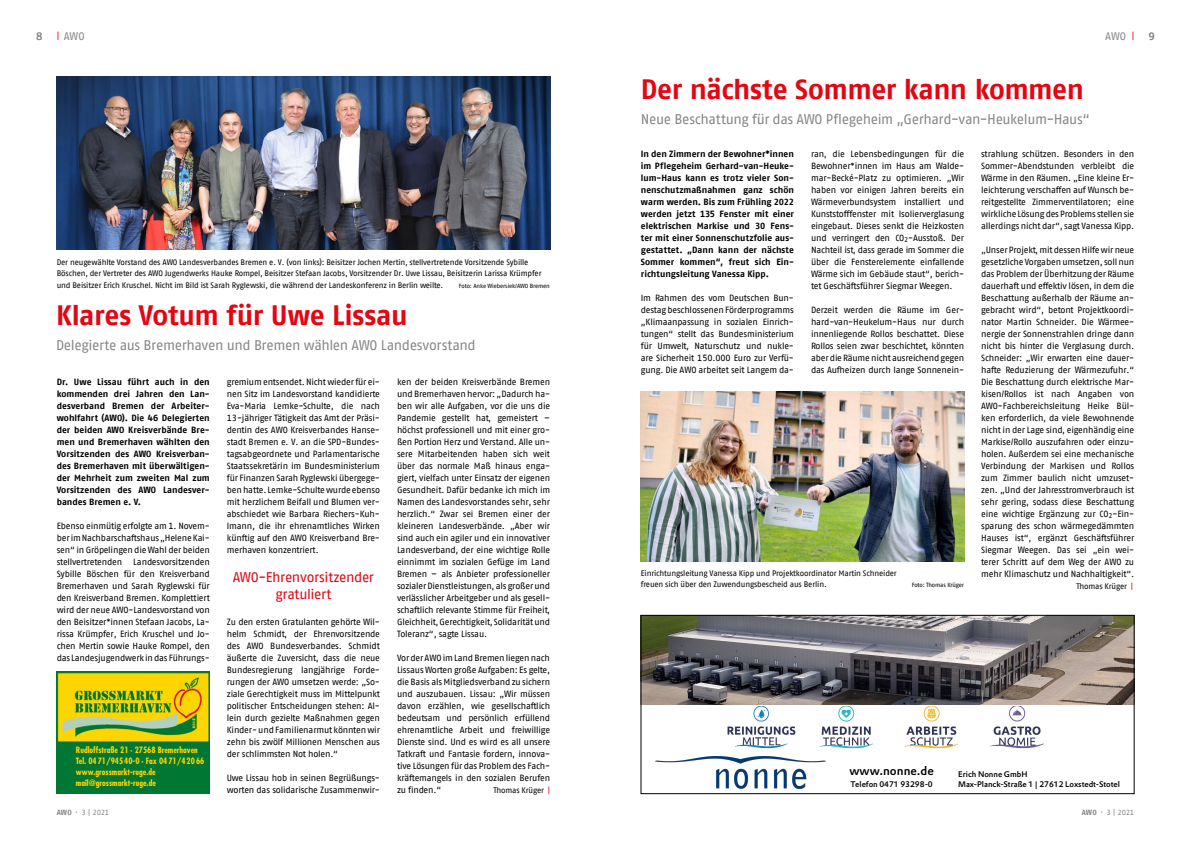
<style>
.page{position:relative;width:1191px;height:842px;background:#fff}
.page>*{position:absolute;margin:0;border:0;box-sizing:border-box;transform-origin:0 0}
.t1{font:700 28px "AWO Fago Office";letter-spacing:-.015em;color:#e30613}
.t2{font:14px "AWO Fago Office";letter-spacing:-.03em;color:#878787}
.t3{font:14px/17px "AWO Fago Office";letter-spacing:-.025em;color:#e30613;text-align:center}
.t4{font:12px "DTL Prokyon T Medium";color:#000}
.t5{font:11px "AWO Fago Office";color:#878787}
.t6{font:700 11px "AWO Fago Office";color:#878787}
.t7{font:9px/12px "AWO Fago Office";letter-spacing:-.015em;color:#000;text-align:justify}
.t8{font:700 9px/12px "AWO Fago Office";color:#000;text-align:justify}
.t9{font:700 condensed 8.5px/11px "Futura";color:#ffd500}
.t10{font:8px/11px "AWO Fago Office";letter-spacing:-.015em;color:#000}
.t11{font:8px/9.6px "DTL Prokyon T Medium";color:#000}
.t12{font:7.5px "AWO Fago Office";letter-spacing:-.03em;color:#878787}
.t13{font:6px "AWO Fago Office";letter-spacing:-.02em;color:#000}
.s1{font-size:9px;color:#e30613}
.s2{color:#e30613}
.s3{font-weight:700}
</style>
<div class="page">
<img style="left:57px;top:77px;width:493px;height:172px">
<img style="left:641px;top:391px;width:323px;height:170px">
<div style="left:57px;top:741px;width:153px;height:52px;background:#073"></div>
<img style="left:57px;top:671px;width:153px;height:72px">
<img style="left:643px;top:617px;width:489px;height:87px">
<img style="left:655px;top:757px;width:170px;height:31px">
<img style="left:727px;top:706px;width:69px;height:42px">
<img style="left:989px;top:706px;width:55px;height:42px">
<img style="left:904px;top:706px;width:54px;height:42px">
<img style="left:819px;top:706px;width:54px;height:42px">
<div style="left:641px;top:615px;width:493px;height:179px;border:1px solid #000"></div>
<p class="t6" style="left:36px;top:29px;width:8px">8</p>
<p class="t5" style="left:57px;top:30px;width:29px"><span class="s1">|</span> AWO</p>
<p class="t5" style="left:1105px;top:30px;width:31px">AWO <span class="s1">|</span></p>
<p class="t6" style="left:1148px;top:29px;width:8px">9</p>
<p class="t10" style="left:57px;top:256px;width:486px">Der neugewählte Vorstand des AWO Landesverbandes Bremen e. V. (von links): Beisitzer Jochen Mertin, stellvertretende Vorsitzende Sybille<br>Böschen, der Vertreter des AWO Jugendwerks Hauke Rompel, Beisitzer Stefaan Jacobs, Vorsitzender Dr. Uwe Lissau, Beisitzerin Larissa Krümpfer</p>
<p class="t10" style="left:57px;top:279px;width:388px">und Beisitzer Erich Kruschel. Nicht im Bild ist Sarah Ryglewski, die während der Landeskonferenz in Berlin weilte.</p>
<p class="t13" style="left:459px;top:282px;width:92px">Foto: Anke Wiebersiek/AWO Bremen</p>
<h1 class="t1" style="left:56px;top:299px;width:353px">Klares Votum für Uwe Lissau</h1>
<h2 class="t2" style="left:56px;top:338px;width:421px">Delegierte aus Bremerhaven und Bremen wählen AWO Landesvorstand</h2>
<p class="t7" style="left:397px;top:376px;width:155px">ken der beiden Kreisverbände Bremen und Bremerhaven hervor: „Dadurch ha&shy;ben wir alle Aufgaben, vor die uns die Pandemie gestellt hat, gemeistert – höchst professionell und mit einer gro&shy;ßen Portion Herz und Verstand. Alle un&shy;sere Mitarbeitenden haben sich weit über das normale Maß hinaus enga&shy;giert, vielfach unter Einsatz der eigenen Gesundheit. Dafür bedanke ich mich im Namen des Landesvorstandes sehr, sehr herzlich.“ Zwar sei Bremen einer der kleineren Landesverbände. „Aber wir sind auch ein agiler und ein innovativer Landesverband, der eine wichtige Rolle einnimmt im sozialen Gefüge im Land Bremen – als Anbieter professioneller sozialer Dienstleistungen, als großer und verlässlicher Arbeitgeber und als gesell&shy;schaftlich relevante Stimme für Freiheit, Gleichheit, Gerechtigkeit, Solidarität und Toleranz“, sagte Lissau.</p>
<p class="t7" style="left:397px;top:652px;width:155px">Vor der AWO im Land Bremen liegen nach Lissaus Worten große Aufgaben: Es gelte, die Basis als Mitgliedsverband zu sichern und auszubauen. Lissau: „Wir müssen davon erzählen, wie gesellschaftlich bedeutsam und persönlich erfüllend ehrenamtliche Arbeit und freiwillige Dienste sind. Und es wird es all unsere Tatkraft und Fantasie fordern, innova&shy;tive Lösungen für das Problem des Fach&shy;kräftemangels in den sozialen Berufen zu finden.“</p>
<p class="t8" style="left:57px;top:376px;width:155px">Dr. Uwe Lissau führt auch in den kommenden drei Jahren den Lan&shy;desverband Bremen der Arbeiter&shy;wohlfahrt (AWO). Die 46 Delegierten der beiden AWO Kreisverbände Bre&shy;men und Bremerhaven wählten den Vorsitzenden des AWO Kreisverban&shy;des Bremerhaven mit überwältigen&shy;der Mehrheit zum zweiten Mal zum Vorsitzenden des AWO Landesver&shy;bandes Bremen e. V.</p>
<p class="t7" style="left:57px;top:520px;width:155px">Ebenso einmütig erfolgte am 1. Novem&shy;ber im Nachbarschaftshaus „Helene Kai&shy;sen“ in Gröpelingen die Wahl der beiden stellvertretenden Landesvorsitzenden Sybille Böschen für den Kreisverband Bremerhaven und Sarah Ryglewski für den Kreisverband Bremen. Komplettiert wird der neue AWO-Landesvorstand von den Beisitzer*innen Stefaan Jacobs, La&shy;rissa Krümpfer, Erich Kruschel und Jo&shy;chen Mertin sowie Hauke Rompel, den das Landesjugendwerk in das Führungs-</p>
<p class="t7" style="left:227px;top:376px;width:155px">gremium entsendet. Nicht wieder für ei&shy;nen Sitz im Landesvorstand kandidierte Eva-Maria Lemke-Schulte, die nach 13-jähriger Tätigkeit das Amt der Präsi&shy;dentin des AWO Kreisverbandes Hanse&shy;stadt Bremen e. V. an die SPD-Bundes&shy;tagsabgeordnete und Parlamentarische Staatssekretärin im Bundesministerium für Finanzen Sarah Ryglewski übergege&shy;ben hatte. Lemke-Schulte wurde ebenso mit herzlichem Beifall und Blumen ver&shy;abschiedet wie Barbara Riechers-Kuh&shy;lmann, die ihr ehrenamtliches Wirken künftig auf den AWO Kreisverband Bre&shy;merhaven konzentriert.</p>
<h2 class="t3" style="left:233px;top:569px;width:143px">AWO-Ehrenvorsitzender gratuliert</h2>
<p class="t7" style="left:227px;top:616px;width:155px">Zu den ersten Gratulanten gehörte Wil&shy;helm Schmidt, der Ehrenvorsitzende des AWO Bundesverbandes. Schmidt äußerte die Zuversicht, dass die neue Bundesregierung langjährige Forde&shy;rungen der AWO umsetzen werde: „So&shy;ziale Gerechtigkeit muss im Mittelpunkt politischer Entscheidungen stehen: Al&shy;lein durch gezielte Maßnahmen gegen Kinder- und Familienarmut könnten wir zehn bis zwölf Millionen Menschen aus der schlimmsten Not holen.“</p>
<p class="t7" style="left:227px;top:772px;width:155px">Uwe Lissau hob in seinen Begrüßungs&shy;worten das solidarische Zusammenwir-</p>
<p class="t9" style="left:76px;top:745px;width:130px">Rudloffstraße 21 · 27568 Bremerhaven<br>Tel. 04 71/945 40-0 · Fax 04 71/4 20 66 www.grossmarkt-ruge.de mail@grossmarkt-ruge.de</p>
<p class="t10" style="left:493px;top:785px;width:58px">Thomas Krüger <span class="s2">|</span></p>
<p class="t12" style="left:57px;top:808px;width:54px"><span class="s3">AWO</span> · 3 | 2021</p>
<h1 class="t1" style="left:641px;top:73px;width:444px">Der nächste Sommer kann kommen</h1>
<h2 class="t2" style="left:641px;top:111px;width:450px">Neue Beschattung für das AWO Pflegeheim „Gerhard-van-Heukelum-Haus“</h2>
<p class="t7" style="left:811px;top:148px;width:155px">ran, die Lebensbedingungen für die Bewohner*innen im Haus am Walde&shy;mar-Becké-Platz zu optimieren. „Wir haben vor einigen Jahren bereits ein Wärmeverbundsystem installiert und Kunststofffenster mit Isolierverglasung eingebaut. Dieses senkt die Heizkosten und verringert den CO<sub>2</sub>-Ausstoß. Der Nachteil ist, dass gerade im Sommer die über die Fensterelemente einfallende Wärme sich im Gebäude staut“, berich&shy;tet Geschäftsführer Siegmar Weegen.</p>
<p class="t7" style="left:811px;top:304px;width:155px">Derzeit werden die Räume im Ger&shy;hard-van-Heukelum-Haus nur durch innenliegende Rollos beschattet. Diese Rollos seien zwar beschichtet, könnten aber die Räume nicht ausreichend gegen das Aufheizen durch lange Sonnenein-</p>
<p class="t8" style="left:641px;top:148px;width:155px">In den Zimmern der Bewohner*innen im Pflegeheim Gerhard-van-Heuke&shy;lum-Haus kann es trotz vieler Son&shy;nenschutzmaßnahmen ganz schön warm werden. Bis zum Frühling 2022 werden jetzt 135 Fenster mit einer elektrischen Markise und 30 Fens&shy;ter mit einer Sonnenschutzfolie aus&shy;gestattet. „Dann kann der nächste Sommer kommen“, freut sich Ein&shy;richtungsleitung Vanessa Kipp.</p>
<p class="t7" style="left:641px;top:292px;width:155px">Im Rahmen des vom Deutschen Bun&shy;destag beschlossenen Förderprogramms „Klimaanpassung in sozialen Einrich&shy;tungen“ stellt das Bundesministerium für Umwelt, Naturschutz und nukle&shy;are Sicherheit 150.000 Euro zur Verfü&shy;gung. Die AWO arbeitet seit Langem da-</p>
<p class="t7" style="left:981px;top:148px;width:155px">strahlung schützen. Besonders in den Sommer-Abendstunden verbleibt die Wärme in den Räumen. „Eine kleine Er&shy;leichterung verschaffen auf Wunsch be&shy;reitgestellte Zimmerventilatoren; eine wirkliche Lösung des Problems stellen sie allerdings nicht dar“, sagt Vanessa Kipp.</p>
<p class="t7" style="left:981px;top:244px;width:155px">„Unser Projekt, mit dessen Hilfe wir neue gesetzliche Vorgaben umsetzen, soll nun das Problem der Überhitzung der Räume dauerhaft und effektiv lösen, in dem die Beschattung außerhalb der Räume an&shy;gebracht wird“, betont Projektkoordi&shy;nator Martin Schneider. Die Wärmee&shy;nergie der Sonnenstrahlen dringe dann nicht bis hinter die Verglasung durch.<br>Schneider: „Wir erwarten eine dauer&shy;hafte Reduzierung der Wärmezufuhr.“ Die Beschattung durch elektrische Mar&shy;kisen/Rollos ist nach Angaben von AWO-Fachbereichsleitung Heike Bül&shy;ken erforderlich, da viele Bewohnende nicht in der Lage sind, eigenhändig eine Markise/Rollo auszufahren oder einzu&shy;holen. Außerdem sei eine mechanische Verbindung der Markisen und Rollos zum Zimmer baulich nicht umzuset&shy;zen. „Und der Jahresstromverbrauch ist sehr gering, sodass diese Beschattung eine wichtige Ergänzung zur CO<sub>2</sub>-Ein&shy;sparung des schon wärmegedämmten Hauses ist“, ergänzt Geschäftsführer Siegmar Weegen. Das sei „ein wei&shy;terer Schritt auf dem Weg der AWO zu mehr Klimaschutz und Nachhaltigkeit“.</p>
<p class="t10" style="left:1076px;top:581px;width:58px">Thomas Krüger <span class="s2">|</span></p>
<p class="t10" style="left:641px;top:568px;width:257px">Einrichtungsleitung Vanessa Kipp und Projektkoordinator Martin Schneider freuen sich über den Zuwendungsbescheid aus Berlin.</p>
<p class="t13" style="left:911px;top:582px;width:54px">Foto: Thomas Krüger</p>
<h3 class="t4" style="left:849px;top:763px;width:86px">www.nonne.de</h3>
<p class="t11" style="left:850px;top:779px;width:84px">Telefon 0471 93298-0</p>
<p class="t11" style="left:958px;top:769px;width:163px">Erich Nonne GmbH<br>Max-Planck-Straße 1 | 27612 Loxstedt-Stotel</p>
<p class="t12" style="left:1081px;top:808px;width:54px"><span class="s3">AWO</span> · 3 | 2021</p>
</div>
